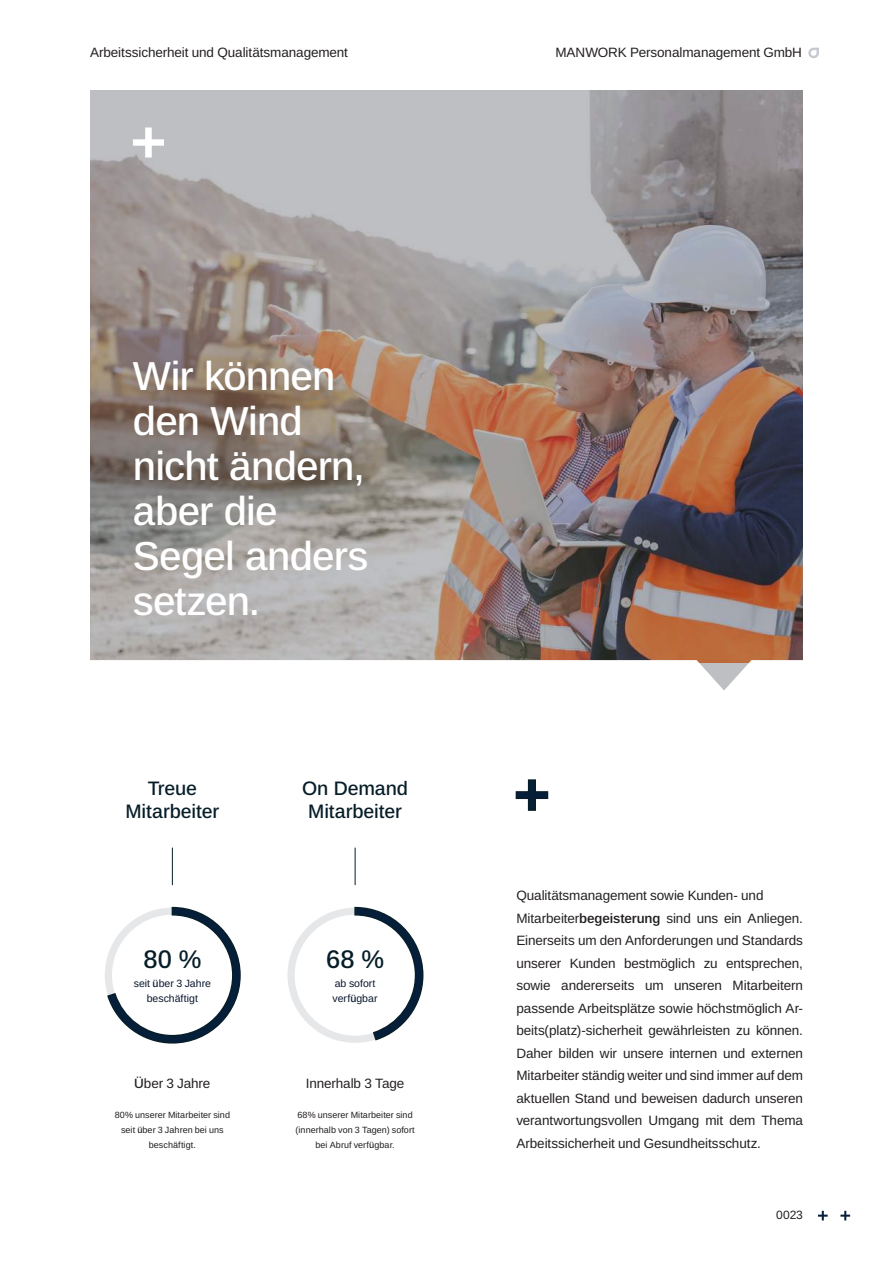
<style>
.page{position:relative;width:893px;height:1263px;background:#fff}
.page>*{position:absolute;margin:0;border:0;box-sizing:border-box;transform-origin:0 0}
.t1{font:500 40.5px/45px "Arimo";letter-spacing:-.02em;color:#fff}
.t2{font:500 25.5px "Arimo";color:#071e29}
.t3{font:500 19.5px/22.5px "Arimo";letter-spacing:-.005em;color:#071e29;text-align:center}
.t4{font:13.5px/22.5px "Arimo";letter-spacing:-.01em;color:#231f20}
.t5{font:12px "Arimo";color:#231f20}
.t6{font:10.5px/15px "Arimo";color:#0a182d}
.t7{font:9px/15px "Arimo";letter-spacing:.005em;color:#231f20;text-align:center}
.s1{font-weight:500}
.s2{font-weight:600}
</style>
<div class="page">
<svg style="left:818px;top:1211px;width:10px;height:9px"></svg>
<svg style="left:840px;top:1211px;width:10px;height:9px"></svg>
<svg style="left:808px;top:48px;width:11px;height:10px"></svg>
<img style="left:90px;top:90px;width:713px;height:572px">
<svg style="left:105px;top:906px;width:136px;height:138px"></svg>
<svg style="left:287px;top:906px;width:137px;height:137px"></svg>
<hr style="left:172px;top:848px;width:1px;height:37px;background:#071e29">
<hr style="left:355px;top:848px;width:1px;height:37px;background:#071e29">
<svg style="left:133px;top:128px;width:31px;height:30px"></svg>
<svg style="left:515px;top:779px;width:34px;height:32px"></svg>
<p class="t4" style="left:90px;top:42px;width:259px">Arbeitssicherheit und Qualitätsmanagement</p>
<p class="t4" style="left:555px;top:42px;width:248px">MANWORK Personalmanagement GmbH</p>
<h1 class="t1" style="left:133px;top:354px;width:237px">Wir können den Wind nicht ändern, aber die<br>Segel anders setzen.</h1>
<h3 class="t3" style="left:126px;top:777px;width:95px">Treue<br>Mitarbeiter</h3>
<h3 class="t3" style="left:302px;top:777px;width:107px">On Demand<br>Mitarbeiter</h3>
<h2 class="t2" style="left:143px;top:941px;width:59px">80 %</h2>
<p class="t6" style="left:134px;top:976px;width:79px;text-align:center">seit <span class="s1">ü</span>ber 3 Jahre beschäftigt</p>
<p class="t4" style="left:134px;top:1072px;width:78px"><span class="s1">Ü</span>ber 3 Jahre</p>
<p class="t7" style="left:115px;top:1107px;width:117px">80% unserer Mitarbeiter sind seit <span class="s1">ü</span>ber 3 Jahren bei uns beschäftigt.</p>
<h2 class="t2" style="left:326px;top:941px;width:59px">68 %</h2>
<p class="t6" style="left:333px;top:976px;width:46px">ab sofort verf<span class="s1">ü</span>gbar</p>
<p class="t4" style="left:306px;top:1072px;width:100px">Innerhalb 3 Tage</p>
<p class="t7" style="left:295px;top:1107px;width:121px">68% unserer Mitarbeiter sind (innerhalb von 3 Tagen) sofort bei Abruf verf<span class="s1">ü</span>gbar.</p>
<p class="t4" style="left:516px;top:884px;width:288px">Qualitätsmanagement sowie Kunden- und Mitarbeiter<span class="s2">begeisterung</span> sind uns ein Anliegen.<br>Einerseits um den Anforderungen und Standards unserer Kunden bestmöglich zu entsprechen, sowie andererseits um unseren Mitarbeitern passende Arbeitsplätze sowie höchstmöglich Ar&shy;beits(platz)-sicherheit gewährleisten zu können.<br>Daher bilden wir unsere internen und externen Mitarbeiter ständig weiter und sind immer auf dem aktuellen Stand und beweisen dadurch unseren verantwortungsvollen Umgang mit dem Thema Arbeitssicherheit und Gesundheitsschutz.</p>
<p class="t5" style="left:776px;top:1206px;width:28px">0023</p>
</div>
